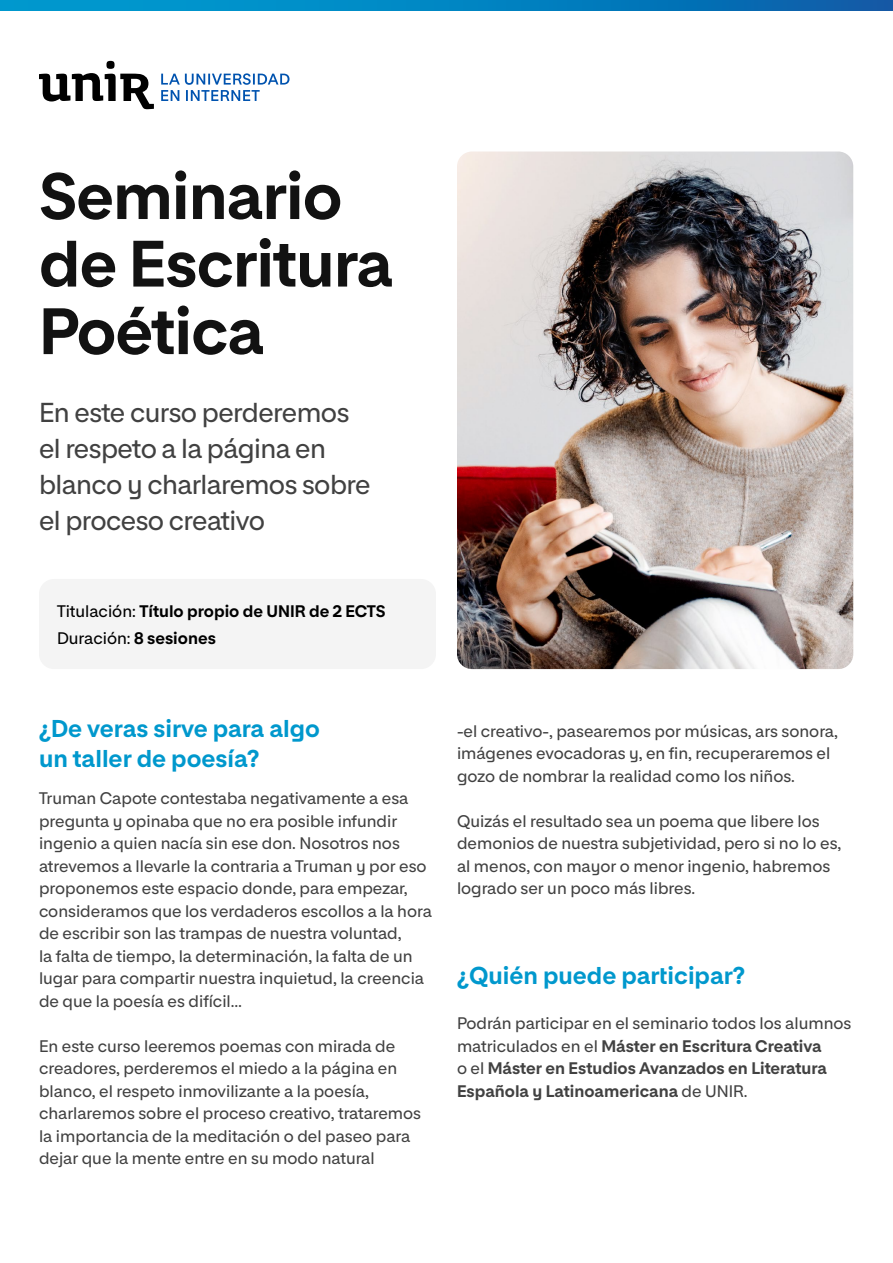
<style>
.page{position:relative;width:893px;height:1263px;background:#fff}
.page>*{position:absolute;margin:0;border:0;box-sizing:border-box;transform-origin:0 0}
.t1{font:700 64.5px/67.5px "Proeduca Sans";letter-spacing:-.015em;color:#121212}
.t2{font:500 27px/36px "Proeduca Sans";letter-spacing:-.02em;color:#414141}
.t3{font:700 24px/30px "Proeduca Sans";color:#0098cd}
.t4{font:500 16.5px/22.5px "Proeduca Sans";color:#414141}
.t5{font:700 16.5px/22.5px "Proeduca Sans";color:#414141}
.t6{font:700 16.5px/27px "Proeduca Sans";color:#000}
.s1{font-weight:500}
</style>
<div class="page">
<svg style="left:0;top:0;width:893px;height:10px;background:#0281bf"></svg>
<svg style="left:161px;top:73px;width:128px;height:28px"></svg>
<svg style="left:39px;top:61px;width:115px;height:48px"></svg>
<img style="left:457px;top:152px;width:396px;height:517px">
<div style="left:39px;top:579px;width:397px;height:90px;background:#f4f4f4;border-radius:15px"></div>
<h1 class="t1" style="left:39px;top:163px;width:356px">Seminario de Escritura<br>Poética</h1>
<h2 class="t2" style="left:39px;top:394px;width:333px">En este curso perderemos el respeto a la página en blanco y charlaremos sobre el proceso creativo</h2>
<p class="t6" style="left:57px;top:598px;width:330px"><span class="s1">Titulación:</span> Título propio de UNIR de 2 ECTS<br><span class="s1">Duración:</span> 8 sesiones</p>
<h3 class="t3" style="left:39px;top:713px;width:282px">¿De veras sirve para algo un taller de poesía?</h3>
<p class="t4" style="left:39px;top:787px;width:394px">Truman Capote contestaba negativamente a esa pregunta y opinaba que no era posible infundir ingenio a quien nacía sin ese don. Nosotros nos atrevemos a llevarle la contraria a Truman y por eso proponemos este espacio donde, para empezar, consideramos que los verdaderos escollos a la hora de escribir son las trampas de nuestra voluntad,<br>la falta de tiempo, la determinación, la falta de un lugar para compartir nuestra inquietud, la creencia de que la poesía es difícil…</p>
<p class="t4" style="left:39px;top:1034px;width:384px">En este curso leeremos poemas con mirada de creadores, perderemos el miedo a la página en blanco, el respeto inmovilizante a la poesía, charlaremos sobre el proceso creativo, trataremos la importancia de la meditación o del paseo para dejar que la mente entre en su modo natural</p>
<p class="t4" style="left:457px;top:719px;width:382px">-el creativo-, pasearemos por músicas, ars sonora, imágenes evocadoras y, en fin, recuperaremos el gozo de nombrar la realidad como los niños.</p>
<p class="t4" style="left:457px;top:809px;width:386px">Quizás el resultado sea un poema que libere los demonios de nuestra subjetividad, pero si no lo es, al menos, con mayor o menor ingenio, habremos logrado ser un poco más libres.</p>
<h3 class="t3" style="left:457px;top:961px;width:289px">¿Quién puede participar?</h3>
<p class="t5" style="left:457px;top:1012px;width:396px"><span class="s1">Podrán participar en el seminario todos los alumnos matriculados en el</span> Máster en Escritura Creativa<br><span class="s1">o el</span> Máster en Estudios Avanzados en Literatura Española y Latinoamericana <span class="s1">de UNIR.</span></p>
</div>
